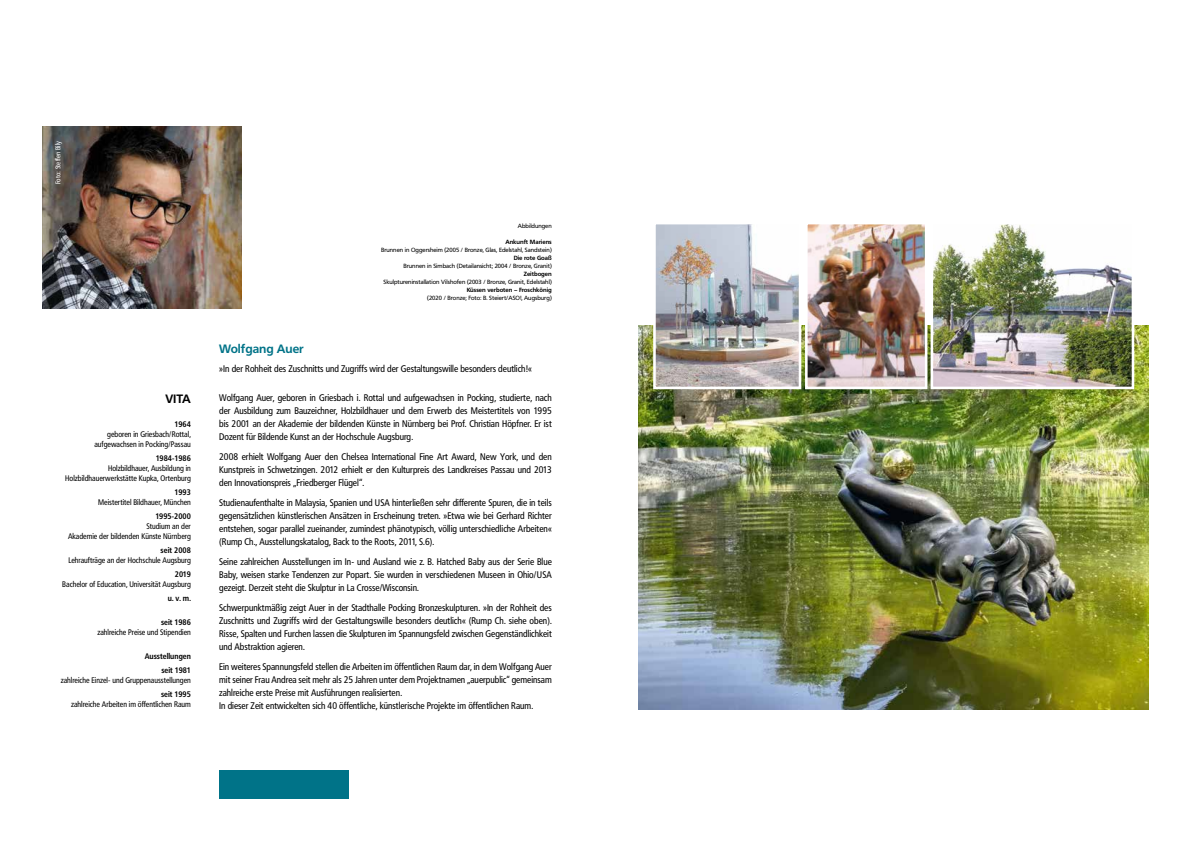
<style>
.page{position:relative;width:1191px;height:842px;background:#fff}
.page>*{position:absolute;margin:0;border:0;box-sizing:border-box;transform-origin:0 0}
.t1{font:700 12px "Frutiger BQ";color:#007388}
.t2{font:700 12px "Frutiger BQ";color:#000}
.t3{font:9.5px/13px "Frutiger Condensed BQ";color:#000;text-align:justify}
.t4{font:8px/10px "Frutiger Condensed BQ";color:#000;text-align:right}
.t5{font:700 8px/14px "Frutiger Condensed BQ";color:#000;text-align:right}
.t6{font:7px "Frutiger Condensed BQ";color:#fff}
.t7{font:6px "Frutiger BQ";color:#000}
.t8{font:700 6px "Frutiger BQ";color:#000}
</style>
<div class="page">
<img style="left:43px;top:126px;width:198px;height:183px">
<div style="left:219px;top:770px;width:129px;height:29px;background:#007388"></div>
<img style="left:638px;top:325px;width:510px;height:384px">
<img style="left:809px;top:226px;width:114px;height:159px">
<div style="left:805px;top:222px;width:122px;height:167px;border:3px solid #fff"></div>
<img style="left:657px;top:226px;width:140px;height:159px">
<div style="left:653px;top:222px;width:148px;height:167px;border:3px solid #fff"></div>
<img style="left:934px;top:226px;width:196px;height:159px">
<div style="left:930px;top:222px;width:204px;height:167px;border:3px solid #fff"></div>
<p class="t6" style="left:54px;top:184px;width:45px;rotate:-90deg">Foto: Steffen Bily</p>
<p class="t2" style="left:165px;top:391px;width:27px">VITA</p>
<p class="t5" style="left:174px;top:417px;width:18px">1964</p>
<p class="t4" style="left:94px;top:429px;width:98px">geboren in Griesbach/Rottal, aufgewachsen in Pocking/Passau</p>
<p class="t5" style="left:156px;top:451px;width:37px">1984-1986</p>
<p class="t4" style="left:65px;top:463px;width:127px">Holzbildhauer, Ausbildung in<br>Holzbildhauerwerkstätte Kupka, Ortenburg</p>
<p class="t5" style="left:174px;top:485px;width:18px">1993</p>
<p class="t4" style="left:98px;top:497px;width:94px">Meistertitel Bildhauer, München</p>
<p class="t5" style="left:155px;top:509px;width:37px">1995-2000</p>
<p class="t4" style="left:68px;top:521px;width:124px">Studium an der<br>Akademie der bildenden Künste Nürnberg</p>
<p class="t5" style="left:161px;top:543px;width:32px">seit 2008</p>
<p class="t4" style="left:68px;top:555px;width:124px">Lehraufträge an der Hochschule Augsburg</p>
<p class="t5" style="left:175px;top:567px;width:17px">2019</p>
<p class="t4" style="left:62px;top:579px;width:130px">Bachelor of Education, Universität Augsburg</p>
<p class="t5" style="left:168px;top:591px;width:25px">u. v. m.</p>
<p class="t5" style="left:161px;top:615px;width:31px">seit 1986</p>
<p class="t4" style="left:97px;top:627px;width:95px">zahlreiche Preise und Stipendien</p>
<p class="t5" style="left:145px;top:649px;width:47px">Ausstellungen seit 1981</p>
<p class="t4" style="left:61px;top:675px;width:132px">zahlreiche Einzel- und Gruppenausstellungen</p>
<p class="t5" style="left:161px;top:687px;width:31px">seit 1995</p>
<p class="t4" style="left:71px;top:699px;width:121px">zahlreiche Arbeiten im öffentlichen Raum</p>
<p class="t7" style="left:518px;top:222px;width:35px">Abbildungen</p>
<p class="t8" style="left:505px;top:238px;width:48px">Ankunft Mariens</p>
<p class="t7" style="left:381px;top:246px;width:172px">Brunnen in Oggersheim (2005 / Bronze, Glas, Edelstahl, Sandstein)</p>
<p class="t8" style="left:513px;top:254px;width:40px">Die rote Goaß</p>
<p class="t7" style="left:403px;top:262px;width:150px">Brunnen in Simbach (Detailansicht; 2004 / Bronze, Granit)</p>
<p class="t8" style="left:524px;top:270px;width:30px">Zeitbogen</p>
<p class="t7" style="left:383px;top:278px;width:170px">Skulptureninstallation Vilshofen (2003 / Bronze, Granit, Edelstahl)</p>
<p class="t8" style="left:467px;top:286px;width:87px">Küssen verboten – Froschkönig</p>
<p class="t7" style="left:427px;top:294px;width:126px">(2020 / Bronze; Foto: B. Steiert/ASO!, Augsburg)</p>
<p class="t1" style="left:219px;top:341px;width:86px">Wolfgang Auer</p>
<p class="t3" style="left:219px;top:362px;width:314px">»In der Rohheit des Zuschnitts und Zugriffs wird der Gestaltungswille besonders deutlich!«</p>
<p class="t3" style="left:219px;top:391px;width:334px">Wolfgang Auer, geboren in Griesbach i. Rottal und aufgewachsen in Pocking, studierte, nach der Ausbildung zum Bauzeichner, Holzbildhauer und dem Erwerb des Meistertitels von 1995 bis 2001 an der Akademie der bildenden Künste in Nürnberg bei Prof. Christian Höpfner. Er ist Dozent für Bildende Kunst an der Hochschule Augsburg.</p>
<p class="t3" style="left:219px;top:450px;width:334px">2008 erhielt Wolfgang Auer den Chelsea International Fine Art Award, New York, und den Kunstpreis in Schwetzingen. 2012 erhielt er den Kulturpreis des Landkreises Passau und 2013 den Innovationspreis „Friedberger Flügel“.</p>
<p class="t3" style="left:219px;top:496px;width:334px">Studienaufenthalte in Malaysia, Spanien und USA hinterließen sehr differente Spuren, die in teils gegensätzlichen künstlerischen Ansätzen in Erscheinung treten. »Etwa wie bei Gerhard Richter entstehen, sogar parallel zueinander, zumindest phänotypisch, völlig unterschiedliche Arbeiten« (Rump Ch., Ausstellungskatalog, Back to the Roots, 2011, S.6).</p>
<p class="t3" style="left:219px;top:555px;width:334px">Seine zahlreichen Ausstellungen im In- und Ausland wie z. B. Hatched Baby aus der Serie Blue Baby, weisen starke Tendenzen zur Popart. Sie wurden in verschiedenen Museen in Ohio/USA gezeigt. Derzeit steht die Skulptur in La Crosse/Wisconsin.</p>
<p class="t3" style="left:219px;top:601px;width:334px">Schwerpunktmäßig zeigt Auer in der Stadthalle Pocking Bronzeskulpturen. »In der Rohheit des Zuschnitts und Zugriffs wird der Gestaltungswille besonders deutlich« (Rump Ch. siehe oben).<br>Risse, Spalten und Furchen lassen die Skulpturen im Spannungsfeld zwischen Gegenständlichkeit und Abstraktion agieren.</p>
<p class="t3" style="left:219px;top:660px;width:334px;text-align:left">Ein weiteres Spannungsfeld stellen die Arbeiten im öffentlichen Raum dar, in dem Wolfgang Auer mit seiner Frau Andrea seit mehr als 25 Jahren unter dem Projektnamen „auerpublic“ gemeinsam zahlreiche erste Preise mit Ausführungen realisierten.<br>In dieser Zeit entwickelten sich 40 öffentliche, künstlerische Projekte im öffentlichen Raum.</p>
</div>
